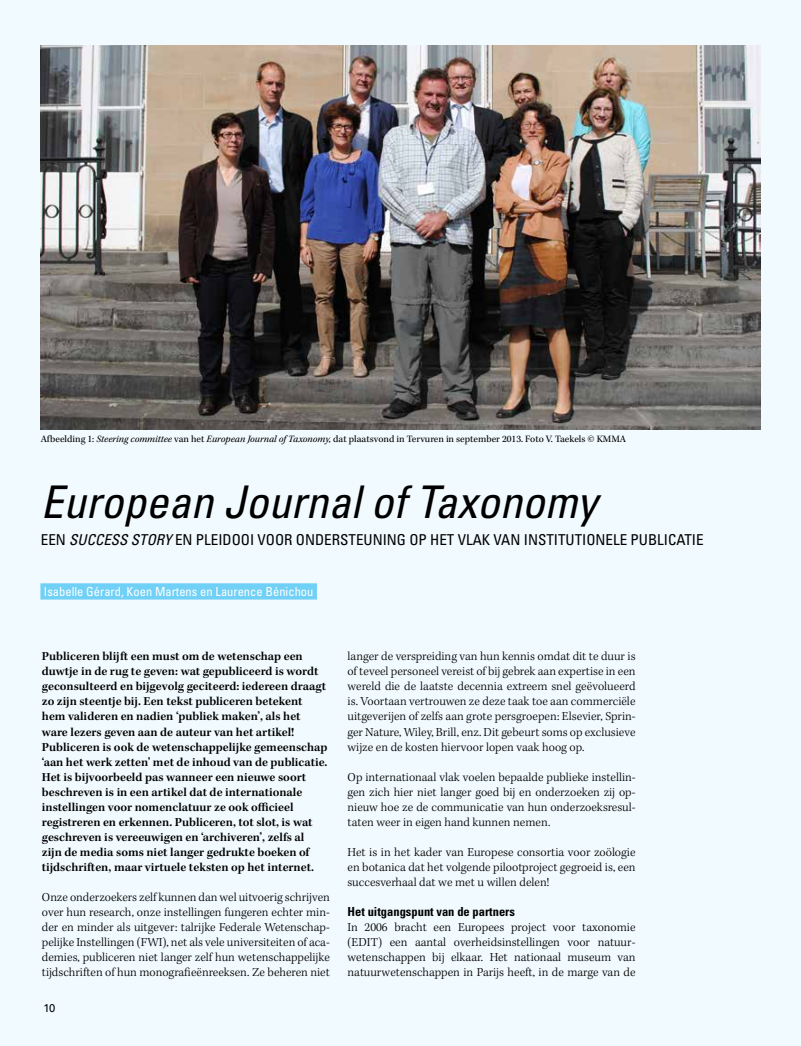
<style>
.page{position:relative;width:801px;height:1046px;background:#fff}
.page>*{position:absolute;margin:0;border:0;box-sizing:border-box;transform-origin:0 0}
.t1{font:italic condensed 45px "Univers LT Std";color:#000}
.t2{font:condensed 15px "Univers";color:#000}
.t3{font:300 12.5px/15px "Kepler Std";color:#000;text-align:justify}
.t4{font:600 12.5px/15px "Kepler Std";color:#000}
.t5{font:condensed 12.5px "Univers LT Std";color:#fff}
.t6{font:700 condensed 12.5px "Univers LT Std";color:#000}
.t7{font:11.25px "Univers LT Std";color:#000}
.t8{font:10px "Kepler Std";color:#000}
.s1{font-style:italic}
</style>
<div class="page">
<div style="left:0;top:0;width:801px;height:1045px;background:#f1fafe"></div>
<div style="left:40px;top:583px;width:277px;height:16px;background:#71d0f6"></div>
<img style="left:41px;top:45px;width:719px;height:384px">
<p class="t8" style="left:41px;top:433px;width:587px">Afbeelding 1: <span class="s1">Steering committee</span> van het <span class="s1">European Journal of Taxonomy,</span> dat plaatsvond in Tervuren in september 2013. Foto V. Taekels © KMMA</p>
<h1 class="t1" style="left:41px;top:473px;width:558px">European Journal of Taxonomy</h1>
<p class="t2" style="left:41px;top:530px;width:664px">EEN <span class="s1">SUCCESS STORY</span> EN PLEIDOOI VOOR ONDERSTEUNING OP HET VLAK VAN INSTITUTIONELE PUBLICATIE</p>
<p class="t5" style="left:44px;top:583px;width:271px">Isabelle Gérard, Koen Martens en Laurence Bénichou</p>
<p class="t4" style="left:42px;top:649px;width:287px">Publiceren blijft een must om de wetenschap een duwtje in de rug te geven: wat gepubliceerd is wordt geconsulteerd en bijgevolg geciteerd: iedereen draagt zo zijn steentje bij. Een tekst publiceren betekent hem valideren en nadien ‘publiek maken’, als het ware lezers geven aan de auteur van het artikel!<br>Publiceren is ook de wetenschappelijke gemeenschap ‘aan het werk zetten’ met de inhoud van de publicatie.<br>Het is bijvoorbeeld pas wanneer een nieuwe soort beschreven is in een artikel dat de internationale instellingen voor nomenclatuur ze ook officieel registreren en erkennen. Publiceren, tot slot, is wat geschreven is vereeuwigen en ‘archiveren’, zelfs al zijn de media soms niet langer gedrukte boeken of tijdschriften, maar virtuele teksten op het internet.</p>
<p class="t3" style="left:42px;top:889px;width:289px">Onze onderzoekers zelf kunnen dan wel uitvoerig schrijven over hun research, onze instellingen fungeren echter min&shy;der en minder als uitgever: talrijke Federale Wetenschap&shy;pelijke Instellingen (FWI), net als vele universiteiten of aca&shy;demies, publiceren niet langer zelf hun wetenschappelijke tijdschriften of hun monografieënreeksen. Ze beheren niet</p>
<p class="t7" style="left:44px;top:1000px;width:13px">10</p>
<p class="t3" style="left:348px;top:649px;width:289px">langer de verspreiding van hun kennis omdat dit te duur is of teveel personeel vereist of bij gebrek aan expertise in een wereld die de laatste decennia extreem snel geëvolueerd is. Voortaan vertrouwen ze deze taak toe aan commerciële uitgeverijen of zelfs aan grote persgroepen: Elsevier, Sprin&shy;ger Nature, Wiley, Brill, enz. Dit gebeurt soms op exclusieve wijze en de kosten hiervoor lopen vaak hoog op.</p>
<p class="t3" style="left:348px;top:769px;width:289px">Op internationaal vlak voelen bepaalde publieke instellin&shy;gen zich hier niet langer goed bij en onderzoeken zij op&shy;nieuw hoe ze de communicatie van hun onderzoeksresul&shy;taten weer in eigen hand kunnen nemen.</p>
<p class="t3" style="left:348px;top:844px;width:289px">Het is in het kader van Europese consortia voor zoölogie en botanica dat het volgende pilootproject gegroeid is, een succesverhaal dat we met u willen delen!</p>
<p class="t6" style="left:348px;top:903px;width:169px">Het uitgangspunt van de partners</p>
<p class="t3" style="left:348px;top:919px;width:289px">In 2006 bracht een Europees project voor taxonomie (EDIT) een aantal overheidsinstellingen voor natuur&shy;wetenschappen bij elkaar. Het nationaal museum van natuurwetenschappen in Parijs heeft, in de marge van de</p>
</div>
